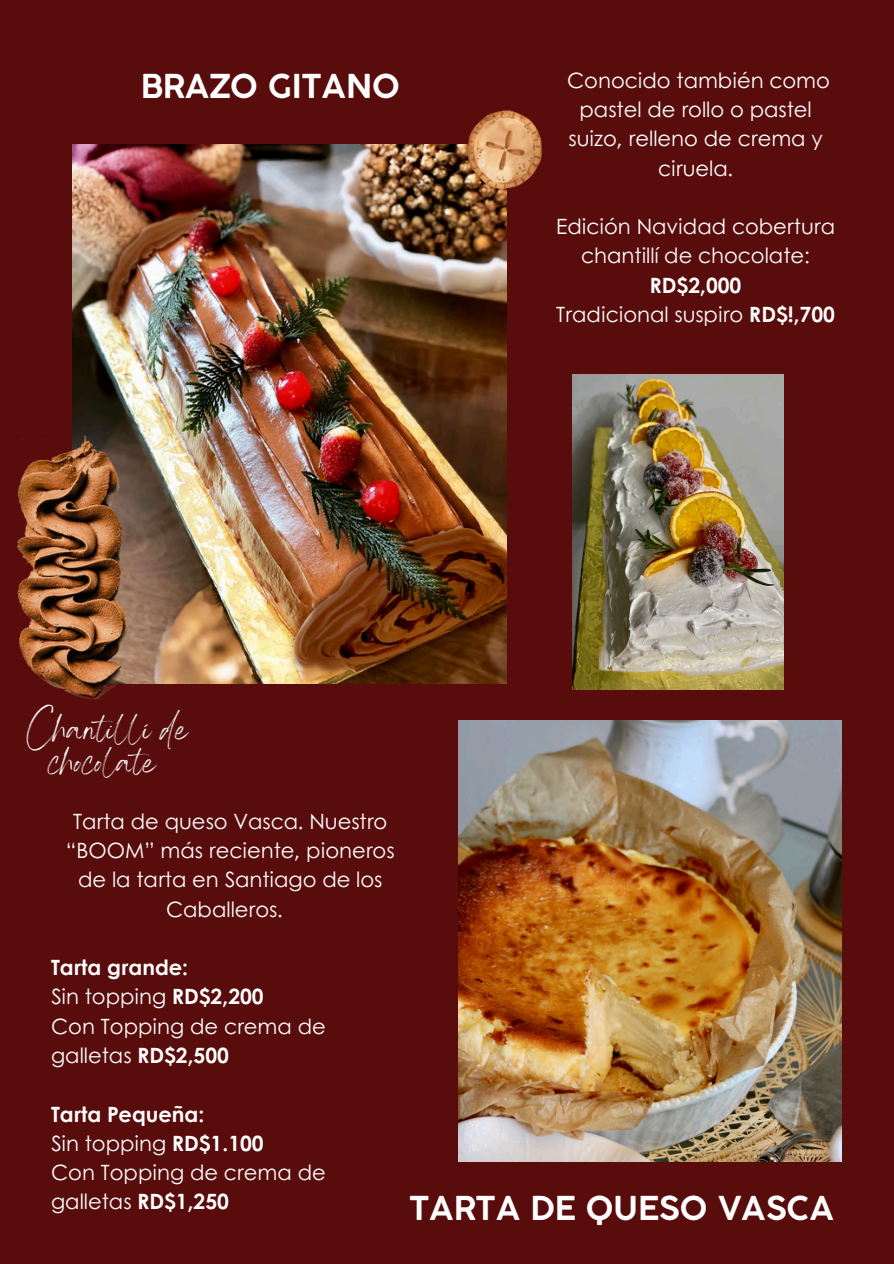
<style>
.page{position:relative;width:894px;height:1264px;background:#fff}
.page>*{position:absolute;margin:0;border:0;box-sizing:border-box;transform-origin:0 0}
.t1{font:48.6px "Angella White";color:#fff}
.t2{font:700 32.55px "Coco Gothic Small Caps";color:#fff}
.t3{font:21px/29.2px "Century Gothic";color:#fff;text-align:center}
.t4{font:700 21px "Century Gothic";color:#fff}
.s1{font-weight:700}
</style>
<div class="page">
<div style="left:0;top:0;width:893px;height:1263px;background:#590c0c"></div>
<img style="left:72px;top:145px;width:434px;height:539px">
<img style="left:458px;top:720px;width:383px;height:441px">
<img style="left:451px;top:110px;width:91px;height:106px">
<img style="left:572px;top:374px;width:210px;height:315px">
<img style="left:17px;top:427px;width:146px;height:273px">
<p class="t2" style="left:141px;top:73px;width:260px">BRAZO GITANO</p>
<h2 class="t3" style="left:567px;top:64px;width:264px">Conocido también como pastel de rollo o pastel suizo, relleno de crema y ciruela.</h2>
<p class="t3" style="left:556px;top:211px;width:280px">Edición Navidad cobertura chantillí de chocolate:<br><span class="s1">RD$2,000</span></p>
<p class="t3" style="left:556px;top:298px;width:280px">Tradicional suspiro <span class="s1">RD$!,700</span></p>
<p class="t1" style="left:27px;top:698px;width:163px">Chantillí de</p>
<p class="t1" style="left:49px;top:731px;width:109px">chocolate</p>
<p class="t3" style="left:66px;top:805px;width:330px">Tarta de queso Vasca. Nuestro “BOOM” más reciente, pioneros de la tarta en Santiago de los<br>Caballeros.</p>
<p class="t4" style="left:51px;top:951px;width:138px">Tarta grande:</p>
<p class="t3" style="left:51px;top:981px;width:214px">Sin topping <span class="s1">RD$2,200</span></p>
<p class="t3" style="left:51px;top:1010px;width:276px;text-align:left">Con Topping de crema de galletas <span class="s1">RD$2,500</span></p>
<p class="t4" style="left:51px;top:1097px;width:155px">Tarta Pequeña:</p>
<h1 class="t3" style="left:51px;top:1127px;width:214px">Sin topping <span class="s1">RD$1.100</span></h1>
<p class="t3" style="left:51px;top:1156px;width:276px;text-align:left">Con Topping de crema de galletas <span class="s1">RD$1,250</span></p>
<p class="t2" style="left:409px;top:1195px;width:426px">TARTA DE QUESO VASCA</p>
</div>
